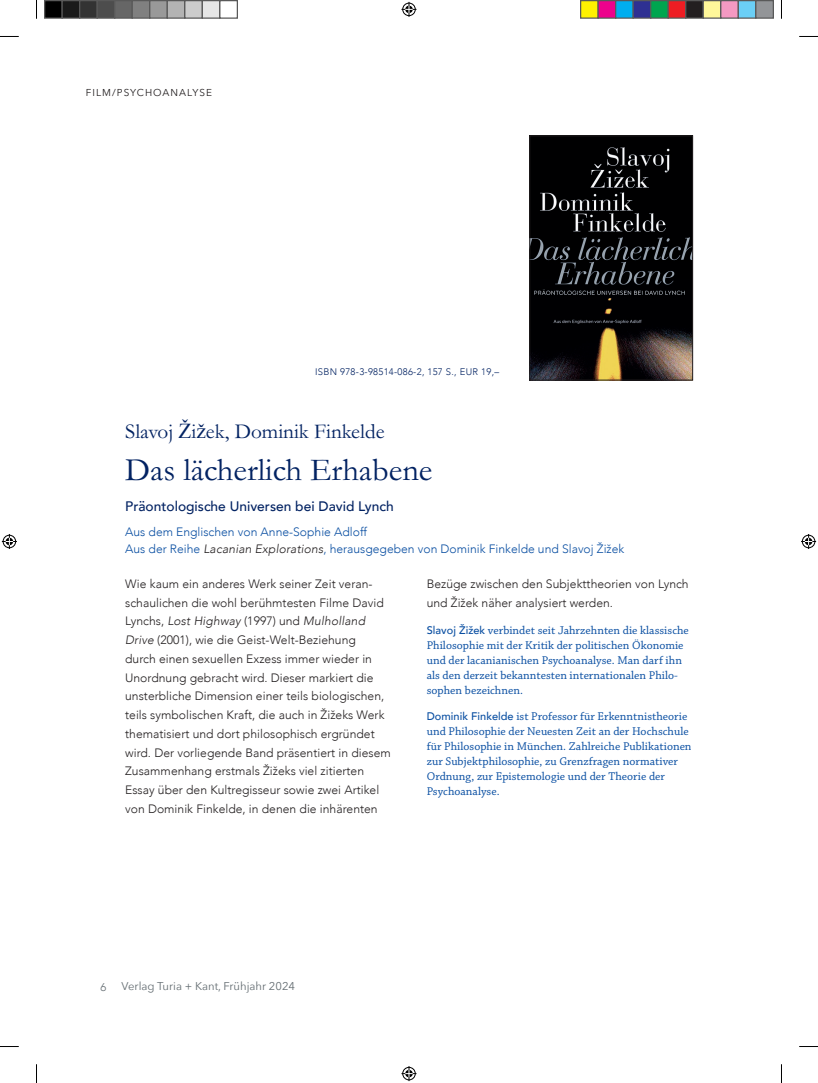
<style>
.page{position:relative;width:818px;height:1083px;background:#fff}
.page>*{position:absolute;margin:0;border:0;box-sizing:border-box;transform-origin:0 0}
.t1{font:32.5px "Garamond";color:#022262}
.t2{font:21.25px "Garamond";color:#022262}
.t3{font:500 13.75px "Avenir";color:#022262}
.t4{font:300 12.12px/18.8px "Avenir";color:#231f20}
.t5{font:300 12.12px/17.5px "Avenir";color:#0a4fa2}
.t6{font:11.88px/15px "Chaparral Pro";color:#0a4fa2}
.t7{font:11.25px "Avenir Next";color:#636c71}
.t8{font:300 11.25px "Avenir";color:#636c71}
.t9{font:10px "Avenir Next";letter-spacing:.1em;color:#231f20}
.t10{font:300 9.5px "Avenir";letter-spacing:.03em;color:#022262}
.s1{font-family:"Times New Roman"}
.s2{font-style:italic;color:#231f20}
.s3{font-style:italic}
.s4{font-family:"Avenir";font-weight:500;font-size:11px}
</style>
<div class="page">
<img style="left:531px;top:138px;width:159px;height:240px">
<div style="left:529px;top:136px;width:163px;height:244px;border:1px solid #231f20"></div>
<svg style="left:0;top:36px;width:19px;height:1px"></svg>
<svg style="left:799px;top:36px;width:18px;height:1px"></svg>
<svg style="left:0;top:1046px;width:19px;height:1px"></svg>
<svg style="left:799px;top:1046px;width:18px;height:1px"></svg>
<svg style="left:36px;top:0;width:1px;height:19px"></svg>
<svg style="left:36px;top:1064px;width:1px;height:19px"></svg>
<svg style="left:401px;top:2px;width:15px;height:15px"></svg>
<svg style="left:401px;top:1066px;width:15px;height:15px"></svg>
<svg style="left:2px;top:534px;width:15px;height:15px"></svg>
<svg style="left:801px;top:534px;width:14px;height:15px"></svg>
<div style="left:45px;top:1px;width:17px;height:17px;background:#000"></div>
<div style="left:44px;top:0;width:19px;height:19px;border:1px solid #595959"></div>
<div style="left:62px;top:1px;width:18px;height:17px;background:#1a1a1a"></div>
<div style="left:61px;top:0;width:19px;height:19px;border:1px solid #595959"></div>
<div style="left:80px;top:1px;width:17px;height:17px;background:#333"></div>
<div style="left:79px;top:0;width:19px;height:19px;border:1px solid #595959"></div>
<div style="left:97px;top:1px;width:18px;height:17px;background:#4d4d4d"></div>
<div style="left:96px;top:0;width:19px;height:19px;border:1px solid #595959"></div>
<div style="left:115px;top:1px;width:17px;height:17px;background:#666"></div>
<div style="left:114px;top:0;width:19px;height:19px;border:1px solid #595959"></div>
<div style="left:132px;top:1px;width:18px;height:17px;background:#808080"></div>
<div style="left:131px;top:0;width:19px;height:19px;border:1px solid #595959"></div>
<div style="left:150px;top:1px;width:17px;height:17px;background:#999"></div>
<div style="left:149px;top:0;width:19px;height:19px;border:1px solid #595959"></div>
<div style="left:167px;top:1px;width:18px;height:17px;background:#b3b3b3"></div>
<div style="left:166px;top:0;width:19px;height:19px;border:1px solid #595959"></div>
<div style="left:185px;top:1px;width:17px;height:17px;background:#ccc"></div>
<div style="left:184px;top:0;width:19px;height:19px;border:1px solid #595959"></div>
<div style="left:202px;top:1px;width:18px;height:17px;background:#e6e6e6"></div>
<div style="left:201px;top:0;width:19px;height:19px;border:1px solid #595959"></div>
<div style="left:219px;top:0;width:19px;height:19px;border:1px solid #595959"></div>
<div style="left:580px;top:1px;width:17px;height:17px;background:#fff101"></div>
<div style="left:579px;top:0;width:19px;height:19px;border:1px solid #595959"></div>
<div style="left:597px;top:1px;width:18px;height:17px;background:#ed028c"></div>
<div style="left:597px;top:0;width:19px;height:19px;border:1px solid #595959"></div>
<div style="left:615px;top:1px;width:17px;height:17px;background:#00aeef"></div>
<div style="left:614px;top:0;width:19px;height:19px;border:1px solid #595959"></div>
<div style="left:632px;top:1px;width:18px;height:17px;background:#2e3092"></div>
<div style="left:632px;top:0;width:19px;height:19px;border:1px solid #595959"></div>
<div style="left:650px;top:1px;width:17px;height:17px;background:#00a54f"></div>
<div style="left:649px;top:0;width:19px;height:19px;border:1px solid #595959"></div>
<div style="left:667px;top:1px;width:18px;height:17px;background:#ee1d23"></div>
<div style="left:667px;top:0;width:19px;height:19px;border:1px solid #595959"></div>
<div style="left:685px;top:1px;width:17px;height:17px;background:#231f20"></div>
<div style="left:684px;top:0;width:19px;height:19px;border:1px solid #595959"></div>
<div style="left:702px;top:1px;width:18px;height:17px;background:#fff79a"></div>
<div style="left:702px;top:0;width:19px;height:19px;border:1px solid #595959"></div>
<div style="left:720px;top:1px;width:17px;height:17px;background:#f499c2"></div>
<div style="left:719px;top:0;width:19px;height:19px;border:1px solid #595959"></div>
<div style="left:737px;top:1px;width:18px;height:17px;background:#6bcff6"></div>
<div style="left:737px;top:0;width:19px;height:19px;border:1px solid #595959"></div>
<div style="left:755px;top:1px;width:17px;height:17px;background:#939598"></div>
<div style="left:754px;top:0;width:19px;height:19px;border:1px solid #595959"></div>
<p class="t9" style="left:86px;top:84px;width:127px">FILM/PSYCHOANALYSE</p>
<p class="t10" style="left:315px;top:366px;width:185px">ISBN 978-3-98514-086-2, 157 S., EUR 19,–</p>
<h2 class="t2" style="left:125px;top:418px;width:261px">Slavoj <span class="s1">Ž</span>i<span class="s1">ž</span>ek, Dominik Finkelde</h2>
<h1 class="t1" style="left:125px;top:450px;width:308px">Das lächerlich Erhabene</h1>
<p class="t3" style="left:125px;top:495px;width:270px">Präontologische Universen bei David Lynch</p>
<p class="t5" style="left:125px;top:523px;width:500px">Aus dem Englischen von Anne-Sophie Adloff<br>Aus der Reihe <span class="s2">Lacanian Explorations</span>, herausgegeben von Dominik Finkelde und Slavoj Žižek</p>
<p class="t4" style="left:125px;top:574px;width:267px">Wie kaum ein anderes Werk seiner Zeit veran&shy;schaulichen die wohl berühmtesten Filme David Lynchs, <span class="s3">Lost Highway</span> (1997) und <span class="s3">Mulholland Drive</span> (2001), wie die Geist-Welt-Beziehung<br>durch einen sexuellen Exzess immer wieder in Unordnung gebracht wird. Dieser markiert die unsterbliche Dimension einer teils biologischen, teils symbolischen Kraft, die auch in Žižeks Werk thematisiert und dort philosophisch ergründet wird. Der vorliegende Band präsentiert in diesem Zusammenhang erstmals Žižeks viel zitierten Essay über den Kultregisseur sowie zwei Artikel von Dominik Finkelde, in denen die inhärenten</p>
<p class="t4" style="left:426px;top:574px;width:263px">Bezüge zwischen den Subjekttheorien von Lynch und Žižek näher analysiert werden.</p>
<p class="t6" style="left:426px;top:623px;width:263px"><span class="s4">Slavoj Žižek</span> verbindet seit Jahrzehnten die klassische Philosophie mit der Kritik der politischen Ökonomie und der lacanianischen Psychoanalyse. Man darf ihn als den derzeit bekanntesten internationalen Philo&shy;sophen bezeichnen.</p>
<p class="t6" style="left:426px;top:709px;width:266px"><span class="s4">Dominik Finkelde</span> ist Professor für Erkenntnistheorie und Philosophie der Neuesten Zeit an der Hochschule für Philosophie in München. Zahlreiche Publikationen zur Subjektphilosophie, zu Grenzfragen normativer Ordnung, zur Epistemologie und der Theorie der Psychoanalyse.</p>
<p class="t8" style="left:100px;top:980px;width:7px">6</p>
<p class="t7" style="left:122px;top:977px;width:175px">Verlag Turia + Kant, Frühjahr 2024</p>
</div>
